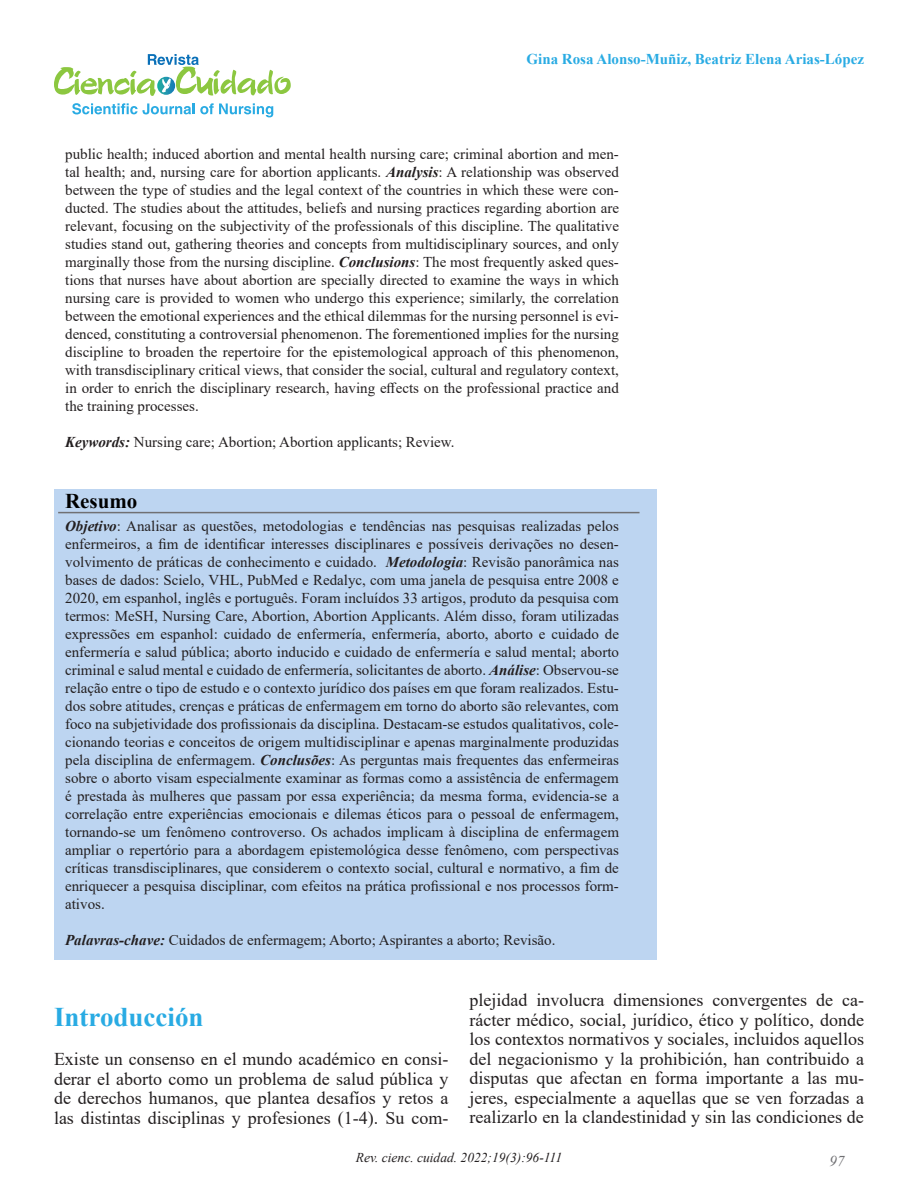
<style>
.page{position:relative;width:918px;height:1188px;background:#fff}
.page>*{position:absolute;margin:0;border:0;box-sizing:border-box;transform-origin:0 0}
.Subtitulos{font:700 27px "Times New Roman";color:#29abe3}
.t1{font:700 21px "Times New Roman";color:#000}
.Párrafos{font:18px/19.5px "Times New Roman";color:#231f20;text-align:justify}
.t2{font:15px/18px "Times New Roman";color:#231f20;text-align:justify}
.Encabezado{font:700 15px "Times New Roman";color:#29abe3}
.t3{font:italic 15px "Times New Roman";color:#707073}
.t4{font:italic 13.5px "Times New Roman";color:#231f20}
.s1{font-weight:700;font-style:italic}
</style>
<div class="page">
<div style="left:54px;top:489px;width:603px;height:471px;background:#bdd5f1"></div>
<hr style="left:58px;top:512px;width:582px;height:1px;background:#707073">
<svg style="left:54px;top:54px;width:237px;height:42px"></svg>
<svg style="left:72px;top:103px;width:201px;height:14px"></svg>
<p class="Encabezado" style="left:526px;top:48px;width:339px">Gina Rosa Alonso-Muñiz, Beatriz Elena Arias-López</p>
<p class="t2" style="left:65px;top:145px;width:555px">public health; induced abortion and mental health nursing care; criminal abortion and men&shy;tal health; and, nursing care for abortion applicants. <span class="s1">Analysis</span>: A relationship was observed between the type of studies and the legal context of the countries in which these were con&shy;ducted. The studies about the attitudes, beliefs and nursing practices regarding abortion are relevant, focusing on the subjectivity of the professionals of this discipline. The qualitative studies stand out, gathering theories and concepts from multidisciplinary sources, and only marginally those from the nursing discipline. <span class="s1">Conclusions</span>: The most frequently asked ques&shy;tions that nurses have about abortion are specially directed to examine the ways in which nursing care is provided to women who undergo this experience; similarly, the correlation between the emotional experiences and the ethical dilemmas for the nursing personnel is evi&shy;denced, constituting a controversial phenomenon. The forementioned implies for the nursing discipline to broaden the repertoire for the epistemological approach of this phenomenon, with transdisciplinary critical views, that consider the social, cultural and regulatory context, in order to enrich the disciplinary research, having effects on the professional practice and the training processes.</p>
<p class="t2" style="left:65px;top:433px;width:391px"><span class="s1">Keywords:</span> Nursing care; Abortion; Abortion applicants; Review.</p>
<p class="t1" style="left:65px;top:486px;width:74px">Resumo</p>
<p class="t2" style="left:65px;top:516px;width:555px"><span class="s1">Objetivo</span>: Analisar as questões, metodologias e tendências nas pesquisas realizadas pelos enfermeiros, a fim de identificar interesses disciplinares e possíveis derivações no desen&shy;volvimento de práticas de conhecimento e cuidado. <span class="s1">Metodologia</span>: Revisão panorâmica nas bases de dados: Scielo, VHL, PubMed e Redalyc, com uma janela de pesquisa entre 2008 e 2020, em espanhol, inglês e português. Foram incluídos 33 artigos, produto da pesquisa com termos: MeSH, Nursing Care, Abortion, Abortion Applicants. Além disso, foram utilizadas expressões em espanhol: cuidado de enfermería, enfermería, aborto, aborto e cuidado de enfermería e salud pública; aborto inducido e cuidado de enfermería e salud mental; aborto criminal e salud mental e cuidado de enfermería, solicitantes de aborto. <span class="s1">Análise</span>: Observou-se relação entre o tipo de estudo e o contexto jurídico dos países em que foram realizados. Estu&shy;dos sobre atitudes, crenças e práticas de enfermagem em torno do aborto são relevantes, com foco na subjetividade dos profissionais da disciplina. Destacam-se estudos qualitativos, cole&shy;cionando teorias e conceitos de origem multidisciplinar e apenas marginalmente produzidas pela disciplina de enfermagem. <span class="s1">Conclusões</span>: As perguntas mais frequentes das enfermeiras sobre o aborto visam especialmente examinar as formas como a assistência de enfermagem é prestada às mulheres que passam por essa experiência; da mesma forma, evidencia-se a correlação entre experiências emocionais e dilemas éticos para o pessoal de enfermagem, tornando-se um fenômeno controverso. Os achados implicam à disciplina de enfermagem ampliar o repertório para a abordagem epistemológica desse fenômeno, com perspectivas críticas transdisciplinares, que considerem o contexto social, cultural e normativo, a fim de enriquecer a pesquisa disciplinar, com efeitos na prática profissional e nos processos form&shy;ativos.</p>
<p class="t2" style="left:65px;top:930px;width:492px"><span class="s1">Palavras-chave:</span> Cuidados de enfermagem; Aborto; Aspirantes a aborto; Revisão.</p>
<p class="Subtitulos" style="left:54px;top:997px;width:151px">Introducción</p>
<p class="Párrafos" style="left:54px;top:1049px;width:396px">Existe un consenso en el mundo académico en consi&shy;derar el aborto como un problema de salud pública y de derechos humanos, que plantea desafíos y retos a las distintas disciplinas y profesiones (1-4). Su com-</p>
<p class="Párrafos" style="left:470px;top:990px;width:396px">plejidad involucra dimensiones convergentes de ca&shy;rácter médico, social, jurídico, ético y político, donde los contextos normativos y sociales, incluidos aquellos del negacionismo y la prohibición, han contribuido a disputas que afectan en forma importante a las mu&shy;jeres, especialmente a aquellas que se ven forzadas a realizarlo en la clandestinidad y sin las condiciones de</p>
<p class="t4" style="left:356px;top:1148px;width:208px">Rev. cienc. cuidad. 2022;19(3):96-111</p>
<p class="t3" style="left:830px;top:1151px;width:16px">97</p>
</div>
